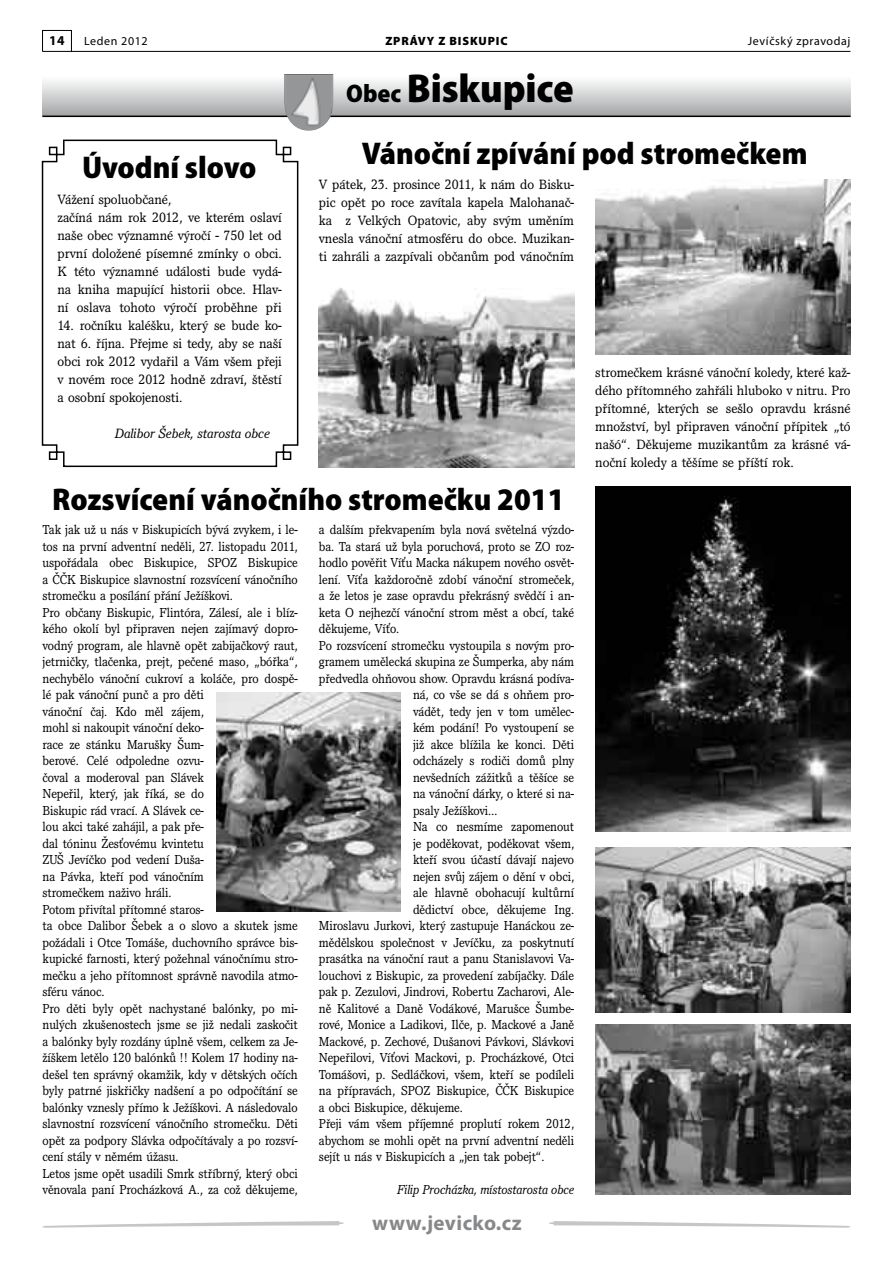
<style>
.page{position:relative;width:893px;height:1263px;background:#fff}
.page>*{position:absolute;margin:0;border:0;box-sizing:border-box;transform-origin:0 0}
.t1{font:900 semi-condensed 40.5px "Myriad Pro";letter-spacing:-.005em;color:#000}
.t2{font:900 semi-condensed 31.5px "Myriad Pro";color:#000}
.t3{font:700 21px "Myriad Pro";letter-spacing:.02em;color:#87888a}
.t4{font:13.95px/18px "Pacella Itc TOT";color:#000;text-align:justify}
.t5{font:italic 13.95px "Pacella Itc TOT";color:#000}
.t6{font:13.5px/16.5px "Pacella Itc TOT";color:#000;scale:.95 1}
.t7{font:italic 13.5px "Pacella Itc TOT";color:#000;scale:.95 1}
.t8{font:700 13.5px "Myriad Pro";color:#000}
.t9{font:12px "Myriad Pro";letter-spacing:.05em;color:#000}
.t10{font:900 12px "Myriad Pro";letter-spacing:.07em;color:#000}
.s1{font-size:25.5px}
</style>
<div class="page">
<hr style="left:43px;top:51px;width:807px;height:1px;background:#000">
<div style="left:42px;top:30px;width:30px;height:22px;border:1px solid #000"></div>
<svg style="left:42px;top:1221px;width:302px;height:7px"></svg>
<svg style="left:549px;top:1221px;width:302px;height:7px"></svg>
<svg style="left:43px;top:75px;width:807px;height:41px"></svg>
<hr style="left:43px;top:116px;width:807px;height:1px;background:#000">
<img style="left:284px;top:74px;width:49px;height:57px">
<img style="left:319px;top:288px;width:255px;height:180px">
<img style="left:595px;top:179px;width:255px;height:176px">
<img style="left:595px;top:847px;width:255px;height:165px">
<img style="left:217px;top:692px;width:183px;height:220px">
<img style="left:595px;top:1025px;width:255px;height:170px">
<img style="left:595px;top:486px;width:255px;height:346px">
<svg style="left:41px;top:139px;width:258px;height:329px"></svg>
<p class="t10" style="left:385px;top:34px;width:124px">ZPRÁVY Z BISKUPIC</p>
<h1 class="t1" style="left:346px;top:66px;width:229px"><span class="s1">Obec</span> Biskupice</h1>
<p class="t8" style="left:49px;top:32px;width:17px">14</p>
<p class="t9" style="left:84px;top:34px;width:65px">Leden 2012</p>
<p class="t9" style="left:748px;top:34px;width:104px">Jevíčský zpravodaj</p>
<h2 class="t2" style="left:82px;top:150px;width:176px">Úvodní slovo</h2>
<p class="t4" style="left:58px;top:191px;width:226px;text-align:left">Vážení spoluobčané,<br>začíná nám rok 2012, ve kterém oslaví naše obec významné výročí - 750 let od první doložené písemné zmínky o obci.<br>K této významné události bude vydá&shy;na kniha mapující historii obce. Hlav&shy;ní oslava tohoto výročí proběhne při</p>
<p class="t4" style="left:58px;top:316px;width:226px">14. ročníku kaléšku, který se bude ko&shy;nat 6. října. Přejme si tedy, aby se naší obci rok 2012 vydařil a Vám všem přeji v novém roce 2012 hodně zdraví, štěstí a osobní spokojenosti.</p>
<p class="t5" style="left:115px;top:425px;width:157px">Dalibor Šebek, starosta obce</p>
<h2 class="t2" style="left:362px;top:136px;width:447px">Vánoční zpívání pod stromečkem</h2>
<p class="t4" style="left:319px;top:176px;width:257px">V pátek, 23. prosince 2011, k nám do Bisku&shy;pic opět po roce zavítala kapela Malohanač&shy;ka z Velkých Opatovic, aby svým uměním vnesla vánoční atmosféru do obce. Muzikan&shy;ti zahráli a zazpívali občanům pod vánočním</p>
<p class="t4" style="left:595px;top:364px;width:257px">stromečkem krásné vánoční koledy, které kaž&shy;dého přítomného zahřáli hluboko v nitru. Pro přítomné, kterých se sešlo opravdu krásné množství, byl připraven vánoční přípitek „tó našó“. Děkujeme muzikantům za krásné vá&shy;noční koledy a těšíme se příští rok.</p>
<h2 class="t2" style="left:52px;top:481px;width:514px">Rozsvícení vánočního stromečku 2011</h2>
<p class="t6" style="left:43px;top:522px;width:270px">Tak jak už u nás v Biskupicích bývá zvykem, i le&shy;tos na první adventní neděli, 27. listopadu 2011, uspořádala obec Biskupice, SPOZ Biskupice a ČČK Biskupice slavnostní rozsvícení vánočního stromečku a posílání přání Ježíškovi.<br>Pro občany Biskupic, Flintóra, Zálesí, ale i blíz&shy;kého okolí byl připraven nejen zajímavý dopro&shy;vodný program, ale hlavně opět zabijačkový raut, jetrničky, tlačenka, prejt, pečené maso, „bóřka“, nechybělo vánoční cukroví a koláče, pro dospě&shy;lé pak vánoční punč a pro děti<br>vánoční čaj. Kdo měl zájem,<br>mohl si nakoupit vánoční deko-<br>race ze stánku Marušky Šum-<br>berové. Celé odpoledne ozvu-<br>čoval a moderoval pan Slávek<br>Nepeřil, který, jak říká, se do<br>Biskupic rád vrací. A Slávek ce-<br>lou akci také zahájil, a pak pře-<br>dal tóninu Žesťovému kvintetu<br>ZUŠ Jevíčko pod vedení Duša-<br>na Pávka, kteří pod vánočním<br>stromečkem naživo hráli.<br>Potom přivítal přítomné staros-<br>ta obce Dalibor Šebek a o slovo a skutek jsme požádali i Otce Tomáše, duchovního správce bis&shy;kupické farnosti, který požehnal vánočnímu stro&shy;mečku a jeho přítomnost správně navodila atmo&shy;sféru vánoc.<br>Pro děti byly opět nachystané balónky, po mi&shy;nulých zkušenostech jsme se již nedali zaskočit a balónky byly rozdány úplně všem, celkem za Je&shy;žíškem letělo 120 balónků !! Kolem 17 hodiny na&shy;dešel ten správný okamžik, kdy v dětských očích byly patrné jiskřičky nadšení a po odpočítání se balónky vznesly přímo k Ježíškovi. A následovalo slavnostní rozsvícení vánočního stromečku. Děti opět za podpory Slávka odpočítávaly a po rozsví&shy;cení stály v němém úžasu.<br>Letos jsme opět usadili Smrk stříbrný, který obci věnovala paní Procházková A., za což děkujeme,</p>
<p class="t6" style="left:319px;top:522px;width:270px">a dalším překvapením byla nová světelná výzdo-</p>
<p class="t6" style="left:319px;top:538px;width:270px">ba. Ta stará už byla poruchová, proto se ZO roz-</p>
<p class="t6" style="left:319px;top:555px;width:270px">hodlo pověřit Víťu Macka nákupem nového osvět-</p>
<p class="t6" style="left:319px;top:571px;width:270px">lení. Víťa každoročně zdobí vánoční stromeček,</p>
<p class="t6" style="left:319px;top:588px;width:270px">a že letos je zase opravdu překrásný svědčí i an-</p>
<p class="t6" style="left:319px;top:604px;width:270px">keta O nejhezčí vánoční strom měst a obcí, také</p>
<p class="t6" style="left:319px;top:621px;width:86px">děkujeme, Víťo.</p>
<p class="t6" style="left:319px;top:637px;width:270px">Po rozsvícení stromečku vystoupila s novým pro-</p>
<p class="t6" style="left:319px;top:654px;width:270px">gramem umělecká skupina ze Šumperka, aby nám</p>
<p class="t6" style="left:319px;top:670px;width:270px">předvedla ohňovou show. Opravdu krásná podíva-</p>
<p class="t6" style="left:413px;top:687px;width:171px">ná, co vše se dá s ohňem pro-</p>
<p class="t6" style="left:413px;top:703px;width:171px">vádět, tedy jen v tom umělec-</p>
<p class="t6" style="left:413px;top:720px;width:171px">kém podání! Po vystoupení se</p>
<p class="t6" style="left:413px;top:736px;width:171px">již akce blížila ke konci. Děti</p>
<p class="t6" style="left:413px;top:753px;width:171px">odcházely s rodiči domů plny</p>
<p class="t6" style="left:413px;top:769px;width:171px">nevšedních zážitků a těšíce se</p>
<p class="t6" style="left:413px;top:786px;width:171px">na vánoční dárky, o které si na-</p>
<p class="t6" style="left:413px;top:802px;width:90px">psaly Ježíškovi…</p>
<p class="t6" style="left:413px;top:819px;width:171px">Na co nesmíme zapomenout</p>
<p class="t6" style="left:413px;top:835px;width:171px">je poděkovat, poděkovat všem,</p>
<p class="t6" style="left:413px;top:852px;width:171px">kteří svou účastí dávají najevo</p>
<p class="t6" style="left:413px;top:868px;width:171px">nejen svůj zájem o dění v obci,</p>
<p class="t6" style="left:413px;top:885px;width:171px">ale hlavně obohacují kultůrní</p>
<p class="t6" style="left:413px;top:901px;width:171px">dědictví obce, děkujeme Ing.</p>
<p class="t6" style="left:319px;top:918px;width:270px">Miroslavu Jurkovi, který zastupuje Hanáckou ze-</p>
<p class="t6" style="left:319px;top:934px;width:270px">mědělskou společnost v Jevíčku, za poskytnutí</p>
<p class="t6" style="left:319px;top:951px;width:270px">prasátka na vánoční raut a panu Stanislavovi Va-</p>
<p class="t6" style="left:319px;top:967px;width:270px">louchovi z Biskupic, za provedení zabíjačky. Dále</p>
<p class="t6" style="left:319px;top:984px;width:270px">pak p. Zezulovi, Jindrovi, Robertu Zacharovi, Ale-</p>
<p class="t6" style="left:319px;top:1000px;width:270px">ně Kalitové a Daně Vodákové, Marušce Šumbe-</p>
<p class="t6" style="left:319px;top:1017px;width:270px">rové, Monice a Ladikovi, Ilče, p. Mackové a Janě</p>
<p class="t6" style="left:319px;top:1033px;width:270px">Mackové, p. Zechové, Dušanovi Pávkovi, Slávkovi</p>
<p class="t6" style="left:319px;top:1050px;width:270px">Nepeřilovi, Víťovi Mackovi, p. Procházkové, Otci</p>
<p class="t6" style="left:319px;top:1066px;width:270px">Tomášovi, p. Sedláčkovi, všem, kteří se podíleli</p>
<p class="t6" style="left:319px;top:1083px;width:270px">na přípravách, SPOZ Biskupice, ČČK Biskupice</p>
<p class="t6" style="left:319px;top:1099px;width:153px">a obci Biskupice, děkujeme.</p>
<p class="t6" style="left:319px;top:1116px;width:270px">Přeji vám všem příjemné proplutí rokem 2012,</p>
<p class="t6" style="left:319px;top:1132px;width:270px">abychom se mohli opět na první adventní neděli</p>
<p class="t6" style="left:319px;top:1149px;width:239px">sejít u nás v Biskupicích a „jen tak pobejt“.</p>
<p class="t7" style="left:397px;top:1181px;width:188px">Filip Procházka, místostarosta obce</p>
<h3 class="t3" style="left:372px;top:1209px;width:151px">www.jevicko.cz</h3>
</div>
